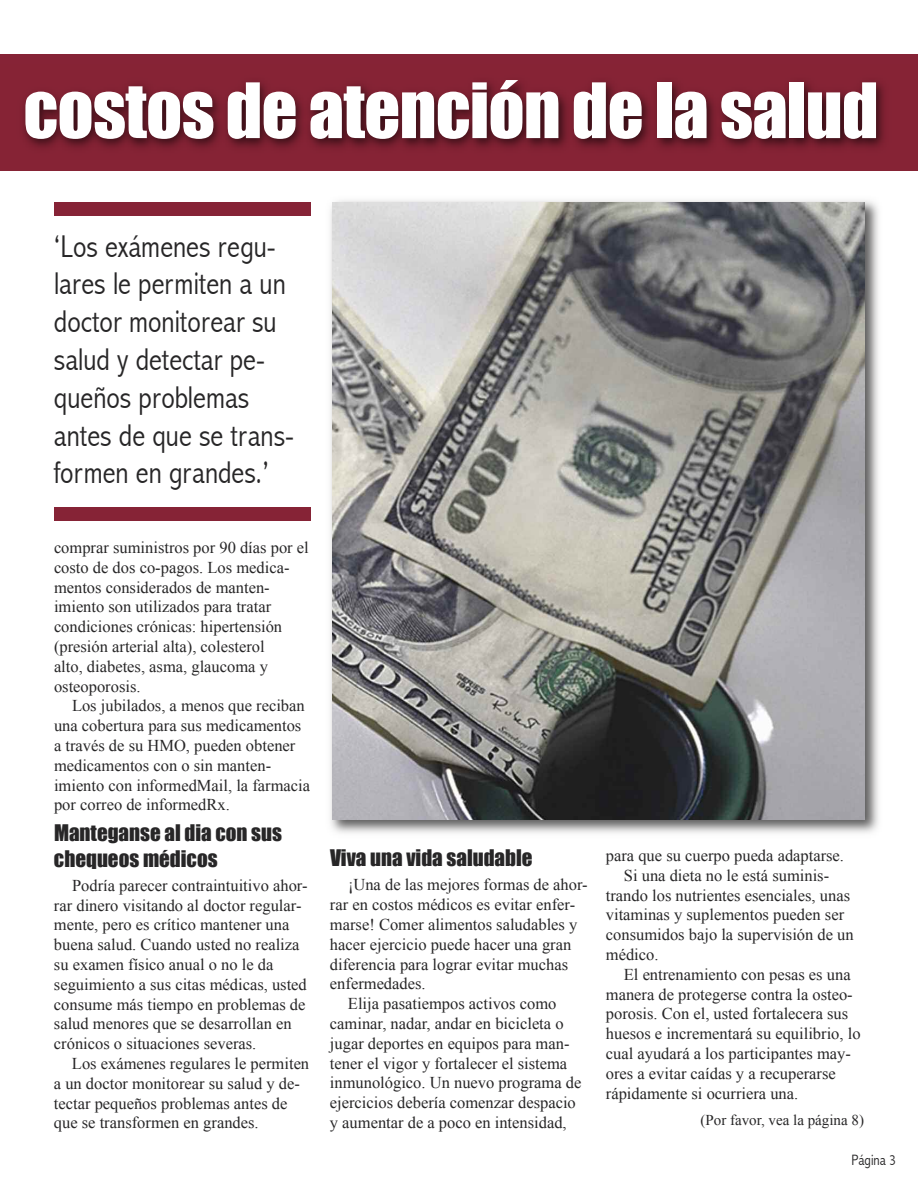
<style>
.page{position:relative;width:918px;height:1188px;background:#fff}
.page>*{position:absolute;margin:0;border:0;box-sizing:border-box;transform-origin:0 0}
.t1{font:70.5px "Impact";letter-spacing:-.01em;color:#fff}
.t2{font:300 condensed 31.5px/37.8px "Abadi";color:#272627}
.t3{font:21px/25.2px "Impact";color:#272627}
.t4{font:16.5px/19.8px "Times New Roman";color:#272627}
.t5{font:15px "Times New Roman";color:#272627}
.t6{font:300 condensed 15px "Abadi";color:#272627}
</style>
<div class="page">
<svg style="left:0;top:54px;width:918px;height:117px;background:#701d2c"></svg>
<img style="left:330px;top:200px;width:549px;height:633px">
<img style="left:332px;top:202px;width:532px;height:618px">
<div style="left:54px;top:202px;width:256px;height:14px;background:#862336"></div>
<div style="left:54px;top:508px;width:256px;height:13px;background:#862336"></div>
<h1 class="t1" style="left:23px;top:67px;width:857px">costos de atención de la salud</h1>
<h2 class="t2" style="left:54px;top:228px;width:242px">‘Los exámenes regu&shy;lares le permiten a un doctor monitorear su salud y detectar pe&shy;queños problemas antes de que se trans&shy;formen en grandes.’</h2>
<p class="t4" style="left:54px;top:538px;width:256px">comprar suministros por 90 días por el costo de dos co-pagos. Los medica&shy;mentos considerados de manten&shy;imiento son utilizados para tratar condiciones crónicas: hipertensión (presión arterial alta), colesterol<br>alto, diabetes, asma, glaucoma y osteoporosis.</p>
<p class="t4" style="left:54px;top:696px;width:258px;text-indent:18px">Los jubilados, a menos que reciban una cobertura para sus medicamentos a través de su HMO, pueden obtener medicamentos con o sin manten&shy;imiento con informedMail, la farmacia por correo de informedRx.</p>
<p class="t3" style="left:54px;top:820px;width:230px">Manteganse al dia con sus chequeos médicos</p>
<p class="t4" style="left:54px;top:875px;width:255px;text-indent:18px">Podría parecer contraintuitivo ahor&shy;rar dinero visitando al doctor regular&shy;mente, pero es crítico mantener una buena salud. Cuando usted no realiza su examen físico anual o no le da seguimiento a sus citas médicas, usted consume más tiempo en problemas de salud menores que se desarrollan en crónicos o situaciones severas.</p>
<p class="t4" style="left:54px;top:1054px;width:257px;text-indent:18px">Los exámenes regulares le permiten a un doctor monitorear su salud y de&shy;tectar pequeños problemas antes de que se transformen en grandes.</p>
<p class="t3" style="left:330px;top:845px;width:204px">Viva una vida saludable</p>
<p class="t4" style="left:348px;top:875px;width:241px">¡Una de las mejores formas de ahor-</p>
<p class="t4" style="left:330px;top:895px;width:247px">rar en costos médicos es evitar enfer-</p>
<p class="t4" style="left:330px;top:915px;width:249px">marse! Comer alimentos saludables y</p>
<p class="t4" style="left:330px;top:934px;width:243px">hacer ejercicio puede hacer una gran</p>
<p class="t4" style="left:330px;top:954px;width:240px">diferencia para lograr evitar muchas</p>
<p class="t4" style="left:330px;top:974px;width:97px">enfermedades.</p>
<p class="t4" style="left:348px;top:994px;width:210px">Elija pasatiempos activos como</p>
<p class="t4" style="left:330px;top:1014px;width:235px">caminar, nadar, andar en bicicleta o</p>
<p class="t4" style="left:330px;top:1033px;width:241px">jugar deportes en equipos para man-</p>
<p class="t4" style="left:330px;top:1053px;width:239px">tener el vigor y fortalecer el sistema</p>
<p class="t4" style="left:330px;top:1073px;width:253px">inmunológico. Un nuevo programa de</p>
<p class="t4" style="left:330px;top:1093px;width:247px">ejercicios debería comenzar despacio</p>
<p class="t4" style="left:330px;top:1113px;width:238px">y aumentar de a poco en intensidad,</p>
<p class="t4" style="left:606px;top:846px;width:240px">para que su cuerpo pueda adaptarse.</p>
<p class="t4" style="left:624px;top:865px;width:207px">Si una dieta no le está suminis-</p>
<p class="t4" style="left:606px;top:885px;width:246px">trando los nutrientes esenciales, unas</p>
<p class="t4" style="left:606px;top:905px;width:240px">vitaminas y suplementos pueden ser</p>
<p class="t4" style="left:606px;top:925px;width:249px">consumidos bajo la supervisión de un</p>
<p class="t4" style="left:606px;top:945px;width:54px">médico.</p>
<p class="t4" style="left:624px;top:964px;width:228px">El entrenamiento con pesas es una</p>
<p class="t4" style="left:606px;top:984px;width:248px">manera de protegerse contra la osteo-</p>
<p class="t4" style="left:606px;top:1004px;width:244px">porosis. Con el, usted fortalecera sus</p>
<p class="t4" style="left:606px;top:1024px;width:256px">huesos e incrementará su equilibrio, lo</p>
<p class="t4" style="left:606px;top:1044px;width:247px">cual ayudará a los participantes may-</p>
<p class="t4" style="left:606px;top:1063px;width:231px">ores a evitar caídas y a recuperarse</p>
<p class="t4" style="left:606px;top:1083px;width:194px">rápidamente si ocurriera una.</p>
<p class="t5" style="left:701px;top:1112px;width:165px">(Por favor, vea la página 8)</p>
<p class="t6" style="left:852px;top:1152px;width:46px">Página 3</p>
</div>
